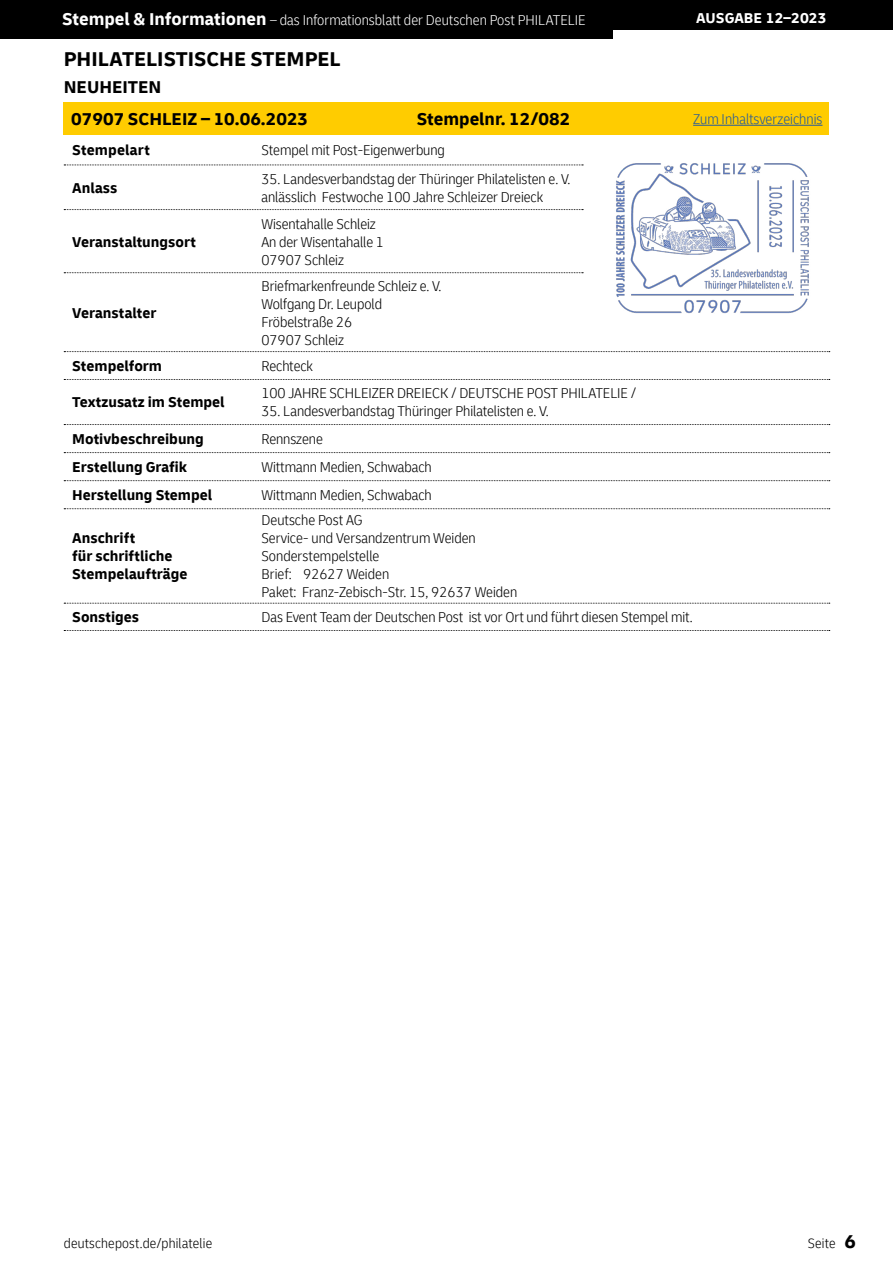
<style>
.page{position:relative;width:893px;height:1263px;background:#fff}
.page>*{position:absolute;margin:0;border:0;box-sizing:border-box;transform-origin:0 0}
.t1{font:700 21px "Delivery";color:#000}
.t2{font:700 18px/32px "Delivery";color:#000}
.t3{font:300 condensed 15px/18px "Delivery";letter-spacing:-.005em;color:#000}
.t4{font:700 15px/28px "Delivery";color:#000}
.t5{font:300 condensed 15px "Delivery";color:#fff}
.t6{font:300 condensed 15px "Delivery";color:#275b9b}
.t7{font:700 15px "Delivery";color:#fff}
.t8{font:300 condensed 14.25px "Delivery";letter-spacing:.015em;color:#000}
.s1{font-weight:700;font-stretch:normal;font-size:18px}
.s2{font-weight:700;font-stretch:normal;font-size:19.5px}
</style>
<div class="page">
<div style="left:0;top:0;width:893px;height:30px;background:#000"></div>
<div style="left:0;top:0;width:612px;height:38px;background:#000"></div>
<div style="left:64px;top:102px;width:765px;height:32px;background:#fc0"></div>
<svg style="left:64px;top:165px;width:519px;height:1px"></svg>
<svg style="left:64px;top:209px;width:519px;height:1px"></svg>
<svg style="left:64px;top:272px;width:519px;height:1px"></svg>
<svg style="left:64px;top:351px;width:766px;height:1px"></svg>
<svg style="left:64px;top:379px;width:766px;height:1px"></svg>
<svg style="left:64px;top:424px;width:766px;height:1px"></svg>
<svg style="left:64px;top:452px;width:766px;height:1px"></svg>
<svg style="left:64px;top:480px;width:766px;height:1px"></svg>
<svg style="left:64px;top:508px;width:766px;height:1px"></svg>
<svg style="left:64px;top:603px;width:766px;height:1px"></svg>
<img style="left:616px;top:163px;width:193px;height:151px">
<svg style="left:64px;top:630px;width:766px;height:1px"></svg>
<hr style="left:693px;top:125px;width:129px;height:1px;background:#275b9b">
<p class="t5" style="left:62px;top:12px;width:525px"><span class="s1">Stempel &amp; Informationen</span> – das Informationsblatt der Deutschen Post PHILATELIE</p>
<p class="t7" style="left:696px;top:9px;width:132px">AUSGABE 12–2023</p>
<h1 class="t1" style="left:64px;top:46px;width:278px">PHILATELISTISCHE STEMPEL</h1>
<p class="t2" style="left:71px;top:71px;width:239px;text-indent:-7px">NEUHEITEN<br>07907 SCHLEIZ – 10.06.2023</p>
<p class="t2" style="left:417px;top:103px;width:155px">Stempelnr. 12/082</p>
<p class="t6" style="left:693px;top:110px;width:131px">Zum Inhaltsverzeichnis</p>
<p class="t4" style="left:72px;top:136px;width:79px">Stempelart</p>
<p class="t4" style="left:72px;top:174px;width:47px">Anlass</p>
<p class="t4" style="left:72px;top:228px;width:125px">Veranstaltungsort</p>
<p class="t4" style="left:72px;top:299px;width:86px">Veranstalter</p>
<p class="t4" style="left:72px;top:352px;width:91px">Stempelform</p>
<p class="t4" style="left:72px;top:388px;width:154px">Textzusatz im Stempel</p>
<p class="t4" style="left:72px;top:425px;width:141px">Motivbeschreibung<br>Erstellung Grafik<br>Herstellung Stempel</p>
<p class="t4" style="left:72px;top:529px;width:117px;line-height:18px">Anschrift<br>für schriftliche<br>Stempelaufträge</p>
<p class="t3" style="left:261px;top:141px;width:185px">Stempel mit Post-Eigenwerbung</p>
<p class="t3" style="left:261px;top:170px;width:310px">35. Landesverbandstag der Thüringer Philatelisten e. V. anlässlich Festwoche 100 Jahre Schleizer Dreieck</p>
<p class="t3" style="left:261px;top:215px;width:124px">Wisentahalle Schleiz<br>An der Wisentahalle 1<br>07907 Schleiz</p>
<p class="t3" style="left:261px;top:276px;width:181px">Briefmarkenfreunde Schleiz e. V.<br>Wolfgang Dr. Leupold<br>Fröbelstraße 26<br>07907 Schleiz</p>
<p class="t3" style="left:261px;top:352px;width:376px;line-height:27.2px">Rechteck<br>100 JAHRE SCHLEIZER DREIECK / DEUTSCHE POST PHILATELIE /</p>
<p class="t3" style="left:261px;top:397px;width:289px;line-height:27.9px">35. Landesverbandstag Thüringer Philatelisten e. V.<br>Rennszene<br>Wittmann Medien, Schwabach<br>Wittmann Medien, Schwabach</p>
<p class="t3" style="left:261px;top:511px;width:257px">Deutsche Post AG<br>Service- und Versandzentrum Weiden<br>Sonderstempelstelle<br>Brief: 92627 Weiden<br>Paket: Franz-Zebisch-Str. 15, 92637 Weiden</p>
<p class="t4" style="left:72px;top:603px;width:68px">Sonstiges</p>
<p class="t3" style="left:261px;top:608px;width:433px">Das Event Team der Deutschen Post ist vor Ort und führt diesen Stempel mit.</p>
<p class="t8" style="left:64px;top:1235px;width:150px">deutschepost.de/philatelie</p>
<p class="t8" style="left:808px;top:1235px;width:50px">Seite <span class="s2">6</span></p>
</div>
